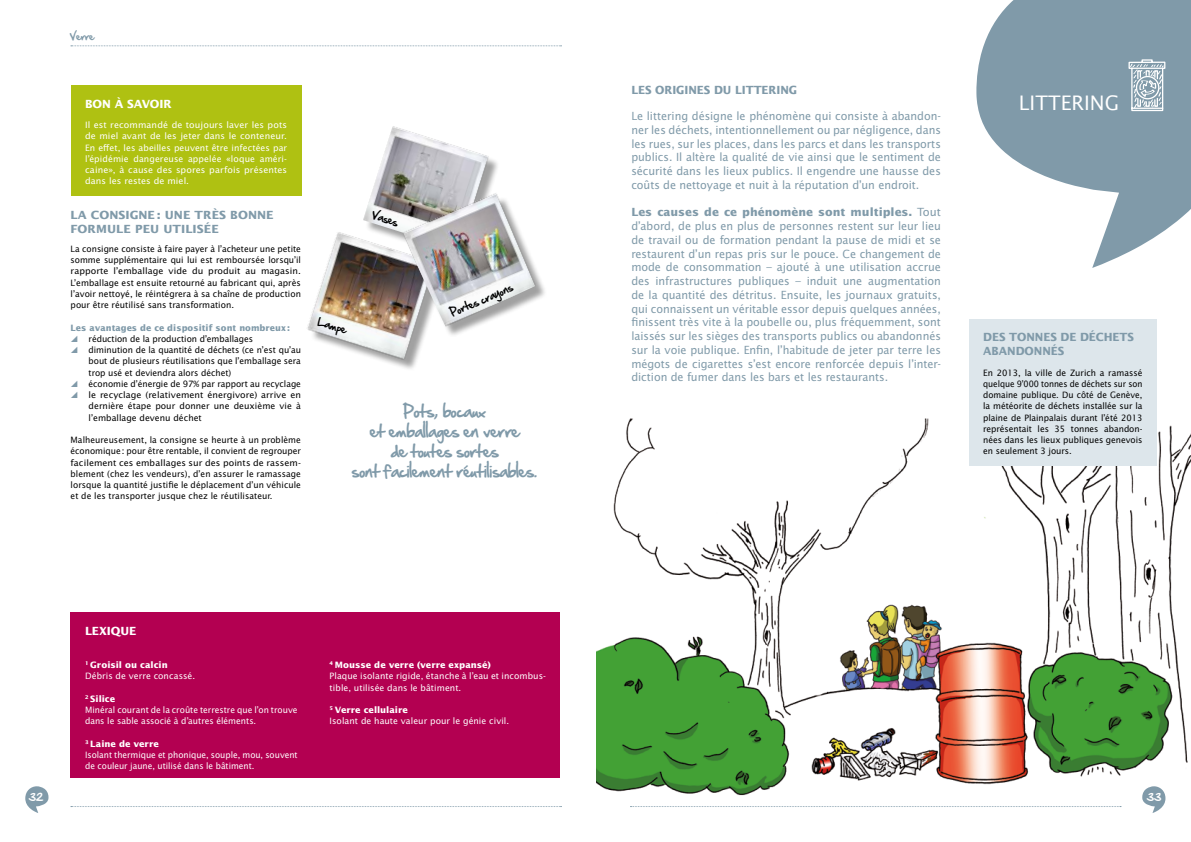
<style>
.page{position:relative;width:1191px;height:842px;background:#fff}
.page>*{position:absolute;margin:0;border:0;box-sizing:border-box;transform-origin:0 0}
.t1{font:20px "Lucida Sans";color:#fff}
.t2{font:15px/20px "Hand Of Sean";color:#809aa9;text-align:center}
.t3{font:11.2px/13.7px "Lucida Sans";letter-spacing:-.005em;color:#809aa9;text-align:justify}
.t4{font:700 11.2px/13.7px "Lucida Sans";letter-spacing:.005em;color:#809aa9}
.t5{font:700 11.2px "Lucida Sans";letter-spacing:-.015em;color:#fff}
.t6{font:10px "Hand Of Sean";color:#000}
.t7{font:9.2px "Hand Of Sean";color:#809aa9}
.t8{font:9.2px "Hand Of Sean";color:#fff}
.t9{font:8.8px/11.3px "Lucida Sans";letter-spacing:-.005em;color:#000;text-align:justify}
.t10{font:8.8px/11.3px "Lucida Sans";color:#fff}
.t11{font:8.8px/11.3px "Lucida Sans";color:#fff;scale:.96 1}
.t12{font:700 8.8px "Lucida Sans";letter-spacing:.005em;color:#809aa9}
.s1{font-weight:700}
</style>
<div class="page">
<svg style="left:71px;top:806px;width:490px;height:1px"></svg>
<svg style="left:71px;top:45px;width:490px;height:1px"></svg>
<svg style="left:25px;top:786px;width:23px;height:27px"></svg>
<div style="left:310px;top:235px;width:136px;height:137px;background:#000;opacity:.38"></div>
<img style="left:307px;top:232px;width:130px;height:131px">
<div style="left:71px;top:612px;width:489px;height:165px;background:#b30051"></div>
<div style="left:365px;top:129px;width:135px;height:133px;background:#000;opacity:.38"></div>
<img style="left:363px;top:126px;width:128px;height:125px">
<div style="left:406px;top:196px;width:142px;height:142px;background:#000;opacity:.38"></div>
<img style="left:402px;top:192px;width:136px;height:136px">
<svg style="left:976px;top:0;width:215px;height:268px;fill:#809aa9"></svg>
<svg style="left:1127px;top:59px;width:39px;height:53px"></svg>
<img style="left:596px;top:405px;width:595px;height:396px">
<div style="left:969px;top:319px;width:187px;height:147px;background:#dde6eb"></div>
<div style="left:71px;top:85px;width:230px;height:111px;background:#afc112"></div>
<svg style="left:630px;top:806px;width:491px;height:1px"></svg>
<svg style="left:1142px;top:786px;width:23px;height:27px"></svg>
<p class="t7" style="left:70px;top:28px;width:26px">Verre</p>
<p class="t4" style="left:631px;top:83px;width:167px">les Origines du littering</p>
<p class="t3" style="left:631px;top:109px;width:311px">Le littering désigne le phénomène qui consiste à abandon&shy;ner les déchets, intentionnellement ou par négligence, dans les rues, sur les places, dans les parcs et dans les transports publics. I l altère la qualité de vie ainsi que le sentiment de sécurité dans les lieux publics. I l engendre une hausse des coûts de nettoyage et nuit à la réputation d’un endroit.</p>
<p class="t3" style="left:631px;top:205px;width:311px"><span class="s1">Les causes de ce phénomène sont multiples.</span> Tout d’abord, de plus en plus de personnes restent sur leur lieu de travail ou de formation pendant la pause de midi et se restaurent d’un repas pris sur le pouce. Ce changement de mode de consommation – ajouté à une utilisation accrue des infrastructures publiques – induit une augmentation de la quantité des détritus. Ensuite, les journaux gratuits, qui connaissent un véritable essor depuis quelques années, finissent très vite à la poubelle ou, plus fréquemment, sont laissés sur les sièges des transports publics ou abandonnés sur la voie publique. Enfin, l’habitude de jeter par terre les mégots de cigarettes s’est encore renforcée depuis l’inter&shy;diction de fumer dans les bars et les restaurants.</p>
<p class="t5" style="left:85px;top:97px;width:88px">Bo n à savo ir</p>
<h1 class="t1" style="left:1019px;top:91px;width:102px">LITTERI NG</h1>
<p class="t10" style="left:85px;top:119px;width:203px;text-align:justify">I l est recommandé de toujours laver les pots de miel avant de les jeter dans le conteneur.<br>En effet, les abeilles peuvent être infectées par l’épidémie dangereuse appelée «loque améri&shy;caine», à cause des spores parfois présentes dans les restes de miel.</p>
<p class="t6" style="left:375px;top:205px;width:29px;rotate:18deg">Vases</p>
<p class="t4" style="left:71px;top:208px;width:205px">La consigne: une très bonne formule peu utilisée</p>
<p class="t9" style="left:71px;top:243px;width:232px">La consigne consiste à faire payer à l’acheteur une petite somme supplémentaire qui lui est remboursée lorsqu’il rapporte l’emballage vide du produit au magasin.<br>L’emballage est ensuite retourné au fabricant qui, après l’avoir nettoyé, le réintégrera à sa chaîne de production pour être réutilisé sans transformation.</p>
<p class="t12" style="left:71px;top:322px;width:221px">Les avantages de ce dispositif sont nombreux:</p>
<p class="t9" style="left:89px;top:333px;width:214px;text-align:left">réduction de la production d’emballages<br>diminution de la quantité de déchets (ce n’est qu’au bout de plusieurs réutilisations que l’emballage sera trop usé et deviendra alors déchet)<br>économie d’énergie de 97% par rapport au recyclage le recyclage (relativement énergivore) arrive en dernière étape pour donner une deuxième vie à l’emballage devenu déchet</p>
<p class="t9" style="left:71px;top:434px;width:232px">Malheureusement, la consigne se heurte à un problème économique: pour être rentable, il convient de regrouper facilement ces emballages sur des points de rassem&shy;blement (chez les vendeurs), d’en assurer le ramassage lorsque la quantité justifie le déplacement d’un véhicule et de les transporter jusque chez le réutilisateur.</p>
<p class="t6" style="left:447px;top:304px;width:68px;rotate:-23deg">Portes crayons</p>
<p class="t6" style="left:321px;top:312px;width:31px;rotate:18deg">Lampe</p>
<p class="t4" style="left:983px;top:330px;width:152px">des tonnes de déchets abandonnés</p>
<p class="t9" style="left:983px;top:366px;width:161px">En 2013, la ville de Zurich a ramassé quelque 9’000 tonnes de déchets sur son domaine publique. Du côté de Genève, la météorite de déchets installée sur la plaine de Plainpalais durant l’été 2013 représentait les 35 tonnes abandon&shy;nées dans les lieux publiques genevois en seulement 3 jours.</p>
<h2 class="t2" style="left:352px;top:401px;width:187px">Pots, bocaux<br>et emballages en verre<br>de toutes sortes<br>sont facilement réutilisables.</h2>
<p class="t8" style="left:29px;top:789px;width:16px">32</p>
<p class="t5" style="left:85px;top:624px;width:7px">LEXI</p>
<p class="t5" style="left:111px;top:624px;width:18px">QUE</p>
<p class="t10" style="left:85px;top:659px;width:112px"><sup>1</sup> <span class="s1">Groisil ou calcin<br></span>Débris de verre concassé.</p>
<p class="t10" style="left:85px;top:693px;width:214px"><sup>2</sup> <span class="s1">Silice<br></span>Minéral courant de la croûte terrestre que l’on trouve dans le sable associé à d’autres éléments.</p>
<p class="t11" style="left:85px;top:738px;width:223px"><sup>3</sup> <span class="s1">Laine de verre<br></span>Isolant thermique et phonique, souple, mou, souvent de couleur jaune, utilisé dans le bâtiment.</p>
<p class="t10" style="left:330px;top:659px;width:218px"><sup>4</sup> <span class="s1">Mousse de verre (verre expansé)<br></span>Plaque isolante rigide, étanche à l’eau et incombus&shy;tible, utilisée dans le bâtiment.</p>
<p class="t10" style="left:330px;top:704px;width:181px"><sup>5</sup> <span class="s1">Verre cellulaire<br></span>Isolant de haute valeur pour le génie civil.</p>
<p class="t8" style="left:1147px;top:789px;width:16px">33</p>
</div>
